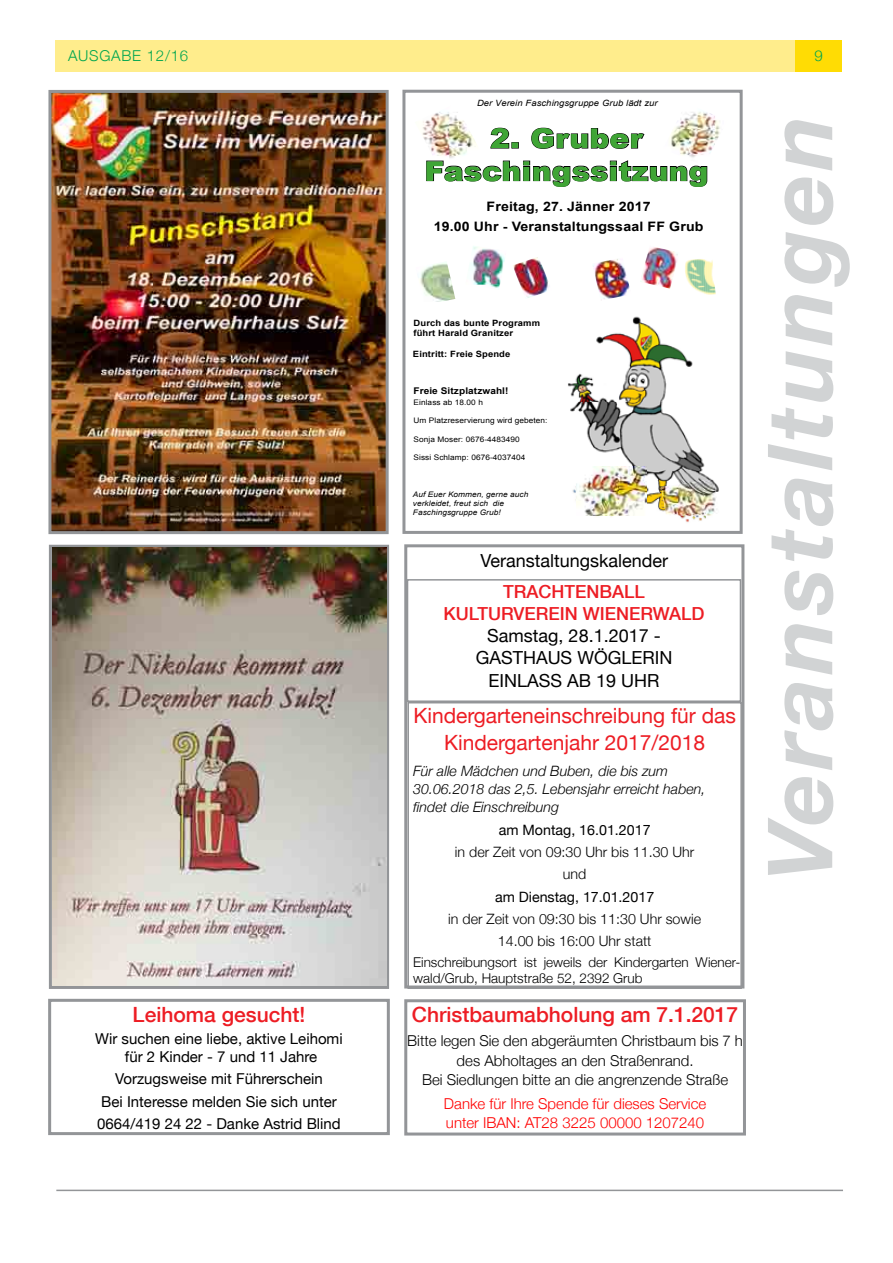
<style>
.page{position:relative;width:893px;height:1263px;background:#fff}
.page>*{position:absolute;margin:0;border:0;box-sizing:border-box;transform-origin:0 0}
.t1{font:italic 700 90px "Helvetica Neue";letter-spacing:.045em;color:#d1d3d4}
.t2{font:900 27.15px/32.5px "Arial";letter-spacing:.01em;color:#3fa535;text-align:center;scale:1.09 1}
.t3{font:21px/26.5px "Helvetica Neue";color:#ed1d24;text-align:center}
.t4{font:500 21px "Helvetica Neue";color:#ed1d24}
.t5{font:18px/22.2px "Helvetica Neue";color:#000;text-align:center}
.t6{font:500 18px/22.2px "Helvetica Neue";color:#ed1d24;text-align:center}
.t7{font:15px/22.2px "Helvetica Neue";color:#000;text-align:center}
.t8{font:300 15px/19.5px "Helvetica Neue";color:#000;text-align:center}
.t9{font:300 15px/19.5px "Helvetica Neue";color:#f00}
.t10{font:300 15px "Helvetica Neue";letter-spacing:.05em;color:#00a650}
.t11{font:italic 300 14.25px/18px "Helvetica Neue";color:#000}
.t12{font:300 14.25px/22.2px "Helvetica Neue";color:#000;text-align:center}
.t13{font:14.25px "Helvetica Neue";color:#000}
.t14{font:300 13.5px/16.5px "Helvetica Neue";color:#000}
.t15{font:700 13.05px/19.5px "Arial";letter-spacing:.01em;color:#000;text-align:center;scale:1.09 1}
.t16{font:700 9.3px "Arial";letter-spacing:.005em;color:#000;scale:1.09 1}
.t17{font:700 8.7px/10.4px "Arial";letter-spacing:.015em;color:#000;scale:1.09 1}
.t18{font:italic 8.7px "Arial";letter-spacing:.01em;color:#000;scale:1.09 1}
.t19{font:7.65px "Arial";letter-spacing:.01em;color:#000;scale:1.09 1}
.t20{font:italic 7.65px/9.1px "Arial";letter-spacing:.005em;color:#000;scale:1.09 1}
</style>
<div class="page">
<div style="left:55px;top:40px;width:787px;height:32px;background:#ffed8c"></div>
<div style="left:795px;top:40px;width:47px;height:31px;background:#ffdc04"></div>
<hr style="left:56px;top:1189px;width:787px;height:2px;background:#939598">
<img style="left:52px;top:94px;width:333px;height:436px">
<div style="left:48px;top:90px;width:341px;height:444px;border:3px solid #939598"></div>
<div style="left:402px;top:90px;width:341px;height:444px;background:#fff;border:3px solid #939598"></div>
<svg style="left:49px;top:545px;width:340px;height:444px;background:#929190"></svg>
<img style="left:670px;top:112px;width:50px;height:46px">
<img style="left:428px;top:141px;width:11px;height:15px">
<img style="left:586px;top:515px;width:49px;height:2px">
<img style="left:470px;top:246px;width:35px;height:39px">
<img style="left:489px;top:285px;width:11px;height:4px">
<img style="left:685px;top:259px;width:31px;height:36px">
<img style="left:513px;top:262px;width:13px;height:32px">
<img style="left:593px;top:259px;width:33px;height:41px">
<img style="left:420px;top:262px;width:31px;height:40px">
<svg style="left:490px;top:128px;width:29px;height:21px"></svg>
<svg style="left:531px;top:128px;width:113px;height:21px"></svg>
<svg style="left:426px;top:160px;width:281px;height:27px"></svg>
<img style="left:640px;top:247px;width:38px;height:42px">
<img style="left:678px;top:515px;width:33px;height:8px">
<img style="left:568px;top:316px;width:143px;height:199px">
<img style="left:568px;top:470px;width:8px;height:41px">
<img style="left:661px;top:479px;width:58px;height:36px">
<img style="left:53px;top:548px;width:333px;height:438px">
<div style="left:404px;top:544px;width:340px;height:444px;border:3px solid #939598"></div>
<div style="left:407px;top:579px;width:334px;height:123px;border:2px solid #939598"></div>
<div style="left:407px;top:702px;width:335px;height:287px;border:2px solid #939598"></div>
<div style="left:48px;top:999px;width:342px;height:136px;border:3px solid #939598"></div>
<div style="left:404px;top:999px;width:342px;height:136px;border:3px solid #939598"></div>
<p class="t10" style="left:68px;top:44px;width:122px">AUSGABE 12/16</p>
<p class="t10" style="left:814px;top:44px;width:10px">9</p>
<h3 class="t4" style="left:133px;top:997px;width:174px">Leihoma gesucht!</h3>
<p class="t7" style="left:95px;top:1030px;width:249px;line-height:18px">Wir suchen eine liebe, aktive Leihomi für 2 Kinder - 7 und 11 Jahre</p>
<p class="t7" style="left:97px;top:1069px;width:245px">Vorzugsweise mit Führerschein<br>Bei Interesse melden Sie sich unter<br>0664/419 24 22 - Danke Astrid Blind</p>
<p class="t18" style="left:477px;top:97px;width:167px">Der Verein Faschingsgruppe Grub lädt zur</p>
<h2 class="t2" style="left:425px;top:121px;width:262px">2. Gruber<br>Faschingssitzung</h2>
<p class="t15" style="left:434px;top:197px;width:249px">Freitag, 27. Jänner 2017<br>19.00 Uhr - Veranstaltungssaal FF Grub</p>
<p class="t17" style="left:414px;top:317px;width:118px">Durch das bunte Programm führt Harald Granitzer</p>
<p class="t17" style="left:413px;top:349px;width:91px">Eintritt: Freie Spende</p>
<p class="t16" style="left:414px;top:384px;width:89px">Freie Sitzplatzwahl!</p>
<p class="t19" style="left:414px;top:397px;width:65px">Einlass ab 18.00 h</p>
<p class="t19" style="left:414px;top:416px;width:124px">Um Platzreservierung wird gebeten:</p>
<p class="t19" style="left:414px;top:434px;width:99px">Sonja Moser: 0676-4483490</p>
<p class="t19" style="left:414px;top:452px;width:104px">Sissi Schlamp: 0676-4037404</p>
<p class="t20" style="left:413px;top:490px;width:107px">Auf Euer Kommen, gerne auch verkleidet, freut sich die<br>Faschingsgruppe Grub!</p>
<p class="t5" style="left:480px;top:551px;width:189px">Veranstaltungskalender</p>
<p class="t6" style="left:443px;top:579px;width:263px">TRACHTENBALL<br>KULTU RVEREIN WIENERWALD</p>
<p class="t5" style="left:476px;top:626px;width:198px">Samstag, 28.1.2017 -<br>GASTHAUS WÖGLERIN<br>EINLASS AB 19 UHR</p>
<h3 class="t3" style="left:413px;top:704px;width:324px">Kindergarteneinschreibung für das<br>Kindergartenjahr 2017/2018</h3>
<p class="t11" style="left:413px;top:762px;width:294px">Für alle Mädchen und Buben, die bis zum<br>30.06.2018 das 2,5. Lebensjahr erreicht haben, findet die Einschreibung</p>
<p class="t13" style="left:499px;top:819px;width:153px">am Montag, 16.01.2017</p>
<p class="t12" style="left:455px;top:840px;width:241px">in der Zeit von 09:30 Uhr bis 11.30 Uhr und</p>
<p class="t13" style="left:495px;top:886px;width:161px">am Dienstag, 17.01.2017</p>
<p class="t12" style="left:448px;top:907px;width:254px">in der Zeit von 09:30 bis 11:30 Uhr sowie<br>14.00 bis 16:00 Uhr statt</p>
<p class="t14" style="left:413px;top:953px;width:329px">Einschreibungsort ist jeweils der Kindergarten Wiener&shy;wald/Grub, Hauptstraße 52, 2392 Grub</p>
<h3 class="t4" style="left:412px;top:998px;width:328px">Christbaumabholung am 7.1.2017</h3>
<p class="t8" style="left:407px;top:1030px;width:337px">Bitte legen Sie den abgeräumten Christbaum bis 7 h des Abholtages an den Straßenrand.<br>Bei Siedlungen bitte an die angrenzende Straße</p>
<p class="t9" style="left:444px;top:1093px;width:264px">Danke für Ihre Spende für dieses Service unter IBAN: AT28 3225 00000 1207240</p>
<h1 class="t1" style="left:729px;top:881px;width:769px;rotate:-90deg">Veranstaltungen</h1>
</div>
